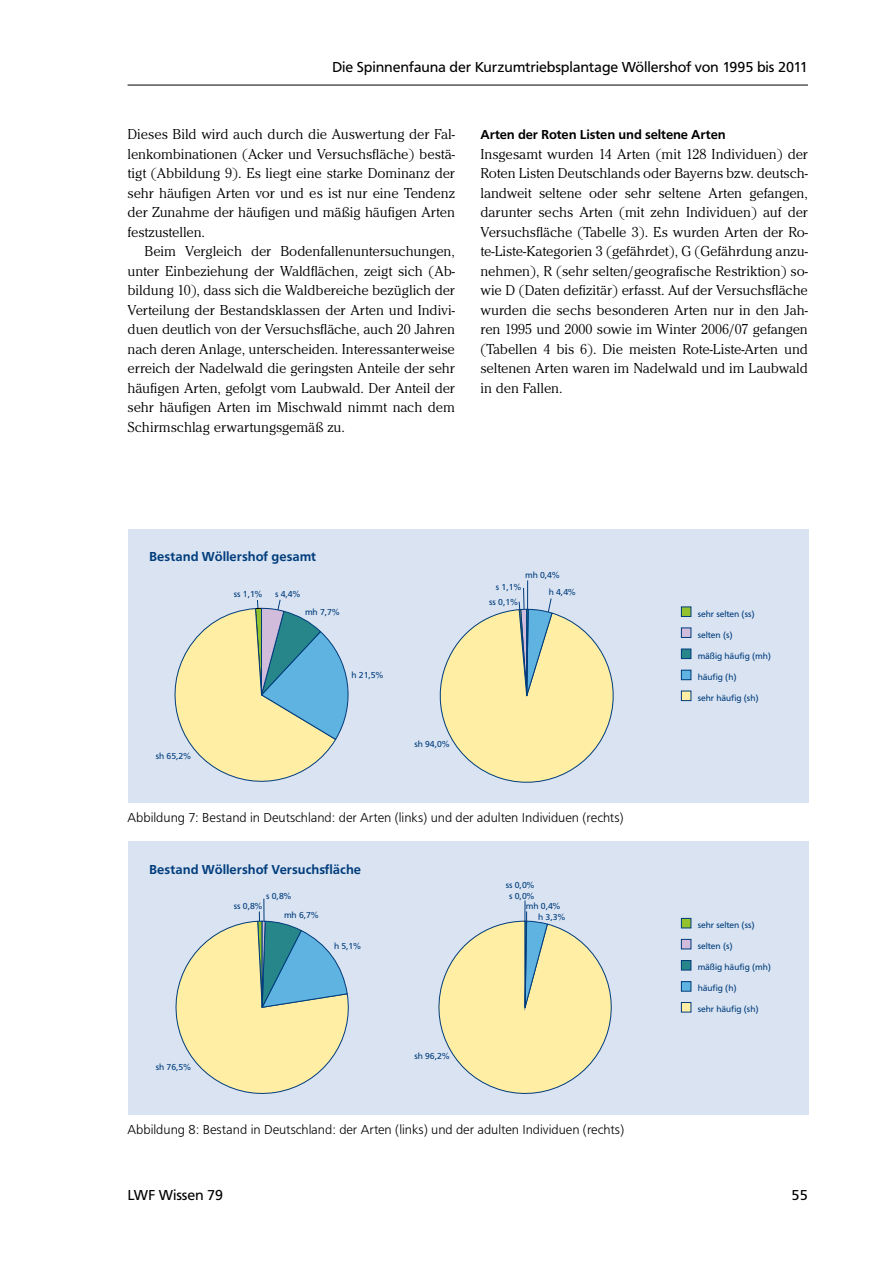
<style>
.page{position:relative;width:893px;height:1263px;background:#fff}
.page>*{position:absolute;margin:0;border:0;box-sizing:border-box;transform-origin:0 0}
.t1{font:15px/19.5px "Cheltenham CE Light";letter-spacing:-.01em;color:#000;text-align:justify}
.t2{font:15px "Front Page";letter-spacing:-.01em;color:#000}
.t3{font:300 13.5px "Front Page";color:#000}
.t4{font:500 13.5px "Front Page";color:#003c7c}
.t5{font:500 13.5px "Front Page";letter-spacing:-.01em;color:#000}
.t6{font:9px/17.2px "Front Page";color:#003c7c}
</style>
<div class="page">
<hr style="left:128px;top:85px;width:680px;height:1px;background:#000">
<div style="left:128px;top:529px;width:680px;height:274px;background:#d9e3f1"></div>
<div style="left:681px;top:607px;width:10px;height:9px;background:#94c12e"></div>
<div style="left:681px;top:607px;width:10px;height:10px;border:1px solid #003c7c"></div>
<div style="left:681px;top:628px;width:10px;height:9px;background:#d1bcdc"></div>
<div style="left:681px;top:628px;width:10px;height:10px;border:1px solid #003c7c"></div>
<div style="left:681px;top:649px;width:10px;height:10px;background:#268689"></div>
<div style="left:681px;top:649px;width:10px;height:10px;border:1px solid #003c7c"></div>
<div style="left:681px;top:691px;width:10px;height:10px;background:#ffeea4"></div>
<div style="left:681px;top:691px;width:10px;height:10px;border:1px solid #003c7c"></div>
<div style="left:681px;top:670px;width:10px;height:10px;background:#5fb3e0"></div>
<div style="left:681px;top:670px;width:10px;height:10px;border:1px solid #003c7c"></div>
<svg style="left:174px;top:600px;width:175px;height:182px"></svg>
<svg style="left:439px;top:581px;width:175px;height:202px"></svg>
<div style="left:128px;top:841px;width:680px;height:274px;background:#d9e3f1"></div>
<div style="left:681px;top:918px;width:10px;height:10px;background:#94c12e"></div>
<div style="left:681px;top:918px;width:10px;height:10px;border:1px solid #003c7c"></div>
<div style="left:681px;top:939px;width:10px;height:10px;background:#d1bcdc"></div>
<div style="left:681px;top:939px;width:10px;height:10px;border:1px solid #003c7c"></div>
<div style="left:681px;top:960px;width:10px;height:10px;background:#268689"></div>
<div style="left:681px;top:960px;width:10px;height:10px;border:1px solid #003c7c"></div>
<div style="left:681px;top:1002px;width:10px;height:10px;background:#ffeea4"></div>
<div style="left:681px;top:1002px;width:10px;height:10px;border:1px solid #003c7c"></div>
<div style="left:681px;top:982px;width:10px;height:9px;background:#5fb3e0"></div>
<div style="left:681px;top:981px;width:10px;height:10px;border:1px solid #003c7c"></div>
<svg style="left:175px;top:899px;width:174px;height:195px"></svg>
<svg style="left:438px;top:901px;width:174px;height:193px"></svg>
<p class="t2" style="left:332px;top:58px;width:477px">Die Spinnenfauna der Kurzumtriebsplantage Wöllershof von 1995 bis 2011</p>
<p class="t1" style="left:128px;top:125px;width:329px">Dieses Bild wird auch durch die Auswertung der Fal&shy;lenkombinationen (Acker und Versuchsfläche) bestä&shy;tigt (Abbildung 9). Es liegt eine starke Dominanz der sehr häufigen Arten vor und es ist nur eine Tendenz der Zunahme der häufigen und mäßig häufigen Arten festzustellen.</p>
<p class="t1" style="left:128px;top:242px;width:329px;text-indent:17px">Beim Vergleich der Bodenfallenuntersuchungen, unter Einbeziehung der Waldflächen, zeigt sich (Ab&shy;bildung 10), dass sich die Waldbereiche bezüglich der Verteilung der Bestandsklassen der Arten und Indivi&shy;duen deutlich von der Versuchsfläche, auch 20 Jahren nach deren Anlage, unterscheiden. Interessanterweise erreich der Nadelwald die geringsten Anteile der sehr häufigen Arten, gefolgt vom Laubwald. Der Anteil der sehr häufigen Arten im Mischwald nimmt nach dem Schirmschlag erwartungsgemäß zu.</p>
<p class="t5" style="left:480px;top:127px;width:247px">Arten der Roten Listen und seltene Arten</p>
<p class="t1" style="left:480px;top:144px;width:329px">Insgesamt wurden 14 Arten (mit 128 Individuen) der Roten Listen Deutschlands oder Bayerns bzw. deutsch&shy;landweit seltene oder sehr seltene Arten gefangen, darunter sechs Arten (mit zehn Individuen) auf der Versuchsfläche (Tabelle 3). Es wurden Arten der Ro&shy;te-Liste-Kategorien 3 (gefährdet), G (Gefährdung anzu&shy;nehmen), R (sehr selten/geografische Restriktion) so&shy;wie D (Daten defizitär) erfasst. Auf der Versuchsfläche wurden die sechs besonderen Arten nur in den Jah&shy;ren 1995 und 2000 sowie im Winter 2006/07 gefangen (Tabellen 4 bis 6). Die meisten Rote-Liste-Arten und seltenen Arten waren im Nadelwald und im Laubwald in den Fallen.</p>
<p class="t4" style="left:149px;top:549px;width:169px">Bestand Wöllershof gesamt</p>
<p class="t6" style="left:234px;top:585px;width:30px">ss 1,1%</p>
<p class="t6" style="left:275px;top:585px;width:27px">s 4,4%</p>
<p class="t6" style="left:305px;top:604px;width:36px">mh 7,7%</p>
<p class="t6" style="left:352px;top:667px;width:33px">h 21,5%</p>
<p class="t6" style="left:156px;top:747px;width:36px">sh 65,2%</p>
<p class="t6" style="left:414px;top:736px;width:36px">sh 94,0%</p>
<p class="t6" style="left:549px;top:566px;width:28px;text-indent:-24px">mh 0,4%<br>h 4,4%</p>
<p class="t6" style="left:496px;top:578px;width:27px">s 1,1%</p>
<p class="t6" style="left:489px;top:593px;width:30px">ss 0,1%</p>
<p class="t6" style="left:698px;top:605px;width:59px">sehr selten (ss)</p>
<p class="t6" style="left:698px;top:626px;width:37px">selten (s)</p>
<p class="t6" style="left:698px;top:647px;width:75px">mäßig häufig (mh)</p>
<p class="t6" style="left:698px;top:668px;width:40px">häufig (h)</p>
<p class="t6" style="left:698px;top:689px;width:62px">sehr häufig (sh)</p>
<p class="t3" style="left:128px;top:810px;width:498px">Abbildung 7: Bestand in Deutschland: der Arten (links) und der adulten Individuen (rechts)</p>
<p class="t4" style="left:149px;top:862px;width:213px">Bestand Wöllershof Versuchsfläche</p>
<p class="t6" style="left:234px;top:897px;width:30px">ss 0,8%</p>
<p class="t6" style="left:284px;top:887px;width:36px;line-height:19.2px;text-indent:-18px">s 0,8%<br>mh 6,7%</p>
<p class="t6" style="left:334px;top:937px;width:28px">h 5,1%</p>
<p class="t6" style="left:156px;top:1058px;width:36px">sh 76,5%</p>
<p class="t6" style="left:414px;top:1047px;width:36px">sh 96,2%</p>
<p class="t6" style="left:506px;top:880px;width:30px;line-height:10.8px;text-align:center">ss 0,0% s 0,0%</p>
<p class="t6" style="left:538px;top:900px;width:28px;line-height:11.2px;text-indent:-12px">mh 0,4% h 3,3%</p>
<p class="t3" style="left:128px;top:1122px;width:498px">Abbildung 8: Bestand in Deutschland: der Arten (links) und der adulten Individuen (rechts)</p>
<p class="t6" style="left:698px;top:916px;width:59px">sehr selten (ss)</p>
<p class="t6" style="left:698px;top:937px;width:37px">selten (s)</p>
<p class="t6" style="left:698px;top:958px;width:75px">mäßig häufig (mh)</p>
<p class="t6" style="left:698px;top:979px;width:40px">häufig (h)</p>
<p class="t6" style="left:698px;top:1000px;width:62px">sehr häufig (sh)</p>
<p class="t2" style="left:128px;top:1186px;width:97px">LWF Wissen 79</p>
<p class="t2" style="left:791px;top:1186px;width:18px">55</p>
</div>
